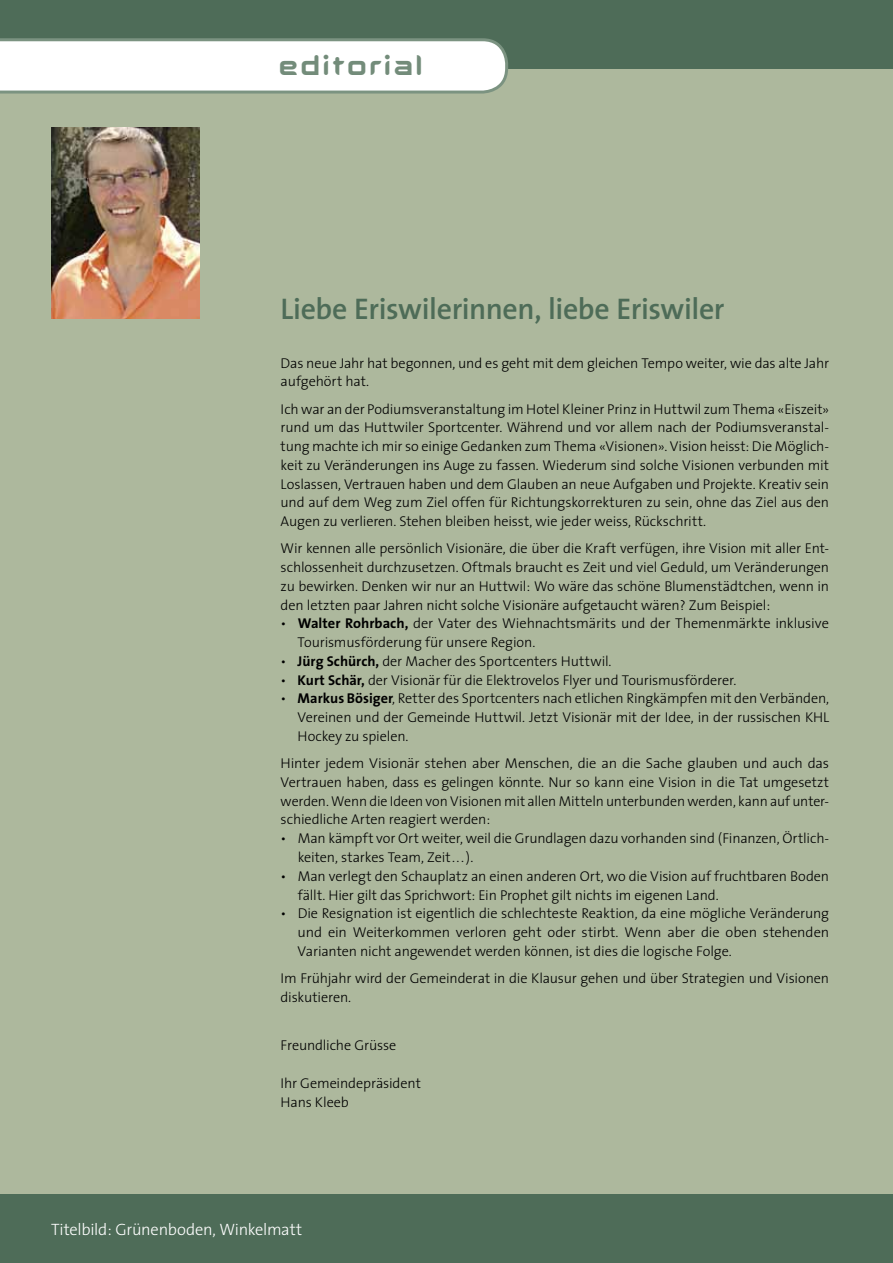
<style>
.page{position:relative;width:893px;height:1263px;background:#adb89d}
.page>*{position:absolute;margin:0;border:0;box-sizing:border-box;transform-origin:0 0}
.t1{font:600 30px "The Sans";letter-spacing:-.015em;color:#4e6c58}
.t2{font:30px "Aura";letter-spacing:.075em;color:#738c7a}
.t3{font:300 16.5px "The Sans";letter-spacing:-.015em;color:#fff}
.t4{font:300 14.25px/18.8px "The Sans";letter-spacing:-.01em;color:#000}
.s1{font-weight:700}
</style>
<div class="page">
<div style="left:0;top:0;width:893px;height:68px;background:#4e6c58"></div>
<svg style="left:0;top:38px;width:508px;height:56px;background:#edf0ee"></svg>
<div style="left:0;top:1195px;width:893px;height:68px;background:#4e6c58"></div>
<img style="left:51px;top:128px;width:149px;height:191px">
<h1 class="t2" style="left:279px;top:54px;width:146px">editorial</h1>
<h1 class="t1" style="left:281px;top:284px;width:445px">Liebe Eriswilerinnen, liebe Eriswiler</h1>
<p class="t4" style="left:281px;top:353px;width:550px">Das neue Jahr hat begonnen, und es geht mit dem gleichen Tempo weiter, wie das alte Jahr aufgehört hat.</p>
<p class="t4" style="left:281px;top:399px;width:550px;text-align:justify">Ich war an der Podiumsveranstaltung im Hotel Kleiner Prinz in Huttwil zum Thema «Eiszeit» rund um das Huttwiler Sportcenter. Während und vor allem nach der Podiumsveranstal&shy;tung machte ich mir so einige Gedanken zum Thema «Visionen». Vision heisst: Die Möglich&shy;keit zu Veränderungen ins Auge zu fassen. Wiederum sind solche Visionen verbunden mit Loslassen, Vertrauen haben und dem Glauben an neue Aufgaben und Projekte. Kreativ sein und auf dem Weg zum Ziel offen für Richtungskorrekturen zu sein, ohne das Ziel aus den Augen zu verlieren. Stehen bleiben heisst, wie jeder weiss, Rückschritt.</p>
<p class="t4" style="left:281px;top:539px;width:550px;text-align:justify">Wir kennen alle persönlich Visionäre, die über die Kraft verfügen, ihre Vision mit aller Ent&shy;schlossenheit durchzusetzen. Oftmals braucht es Zeit und viel Geduld, um Veränderungen zu bewirken. Denken wir nur an Huttwil: Wo wäre das schöne Blumenstädtchen, wenn in den letzten paar Jahren nicht solche Visionäre aufgetaucht wären? Zum Beispiel:</p>
<p class="t4" style="left:298px;top:614px;width:533px;text-indent:-17px">• <span class="s1">Walter Rohrbach,</span> der Vater des Wiehnachtsmärits und der Themenmärkte inklusive<br>Tourismusförderung für unsere Region.</p>
<p class="t4" style="left:281px;top:651px;width:332px">• <span class="s1">Jürg Schürch,</span> der Macher des Sportcenters Huttwil.</p>
<p class="t4" style="left:281px;top:670px;width:457px">• <span class="s1">Kurt Schär,</span> der Visionär für die Elektrovelos Flyer und Tourismusförderer.</p>
<p class="t4" style="left:298px;top:689px;width:533px;text-align:justify;text-indent:-17px">• <span class="s1">Markus Bösiger</span>, Retter des Sportcenters nach etlichen Ringkämpfen mit den Verbänden, Vereinen und der Gemeinde Huttwil. Jetzt Visionär mit der Idee, in der russischen KHL Hockey zu spielen.</p>
<p class="t4" style="left:281px;top:753px;width:550px;text-align:justify">Hinter jedem Visionär stehen aber Menschen, die an die Sache glauben und auch das Vertrauen haben, dass es gelingen könnte. Nur so kann eine Vision in die Tat umgesetzt werden. Wenn die Ideen von Visionen mit allen Mitteln unterbunden werden, kann auf unter&shy;schiedliche Arten reagiert werden:</p>
<p class="t4" style="left:298px;top:828px;width:533px;text-indent:-17px">• Man kämpft vor Ort weiter, weil die Grundlagen dazu vorhanden sind (Finanzen, Örtlich&shy;keiten, starkes Team, Zeit ... ).</p>
<p class="t4" style="left:298px;top:866px;width:533px;text-indent:-17px">• Man verlegt den Schauplatz an einen anderen Ort, wo die Vision auf fruchtbaren Boden fällt. Hier gilt das Sprichwort: Ein Prophet gilt nichts im eigenen Land.</p>
<p class="t4" style="left:298px;top:903px;width:533px;text-align:justify;text-indent:-17px">• Die Resignation ist eigentlich die schlechteste Reaktion, da eine mögliche Veränderung und ein Weiterkommen verloren geht oder stirbt. Wenn aber die oben stehenden Varianten nicht angewendet werden können, ist dies die logische Folge.</p>
<p class="t4" style="left:281px;top:968px;width:550px">Im Frühjahr wird der Gemeinderat in die Klausur gehen und über Strategien und Visionen diskutieren.</p>
<p class="t4" style="left:281px;top:1035px;width:117px">Freundliche Grüsse</p>
<p class="t4" style="left:281px;top:1073px;width:142px">Ihr Gemeindepräsident<br>Hans Kleeb</p>
<p class="t3" style="left:51px;top:1215px;width:253px">Titelbild: Grünenboden, Winkelmatt</p>
</div>
